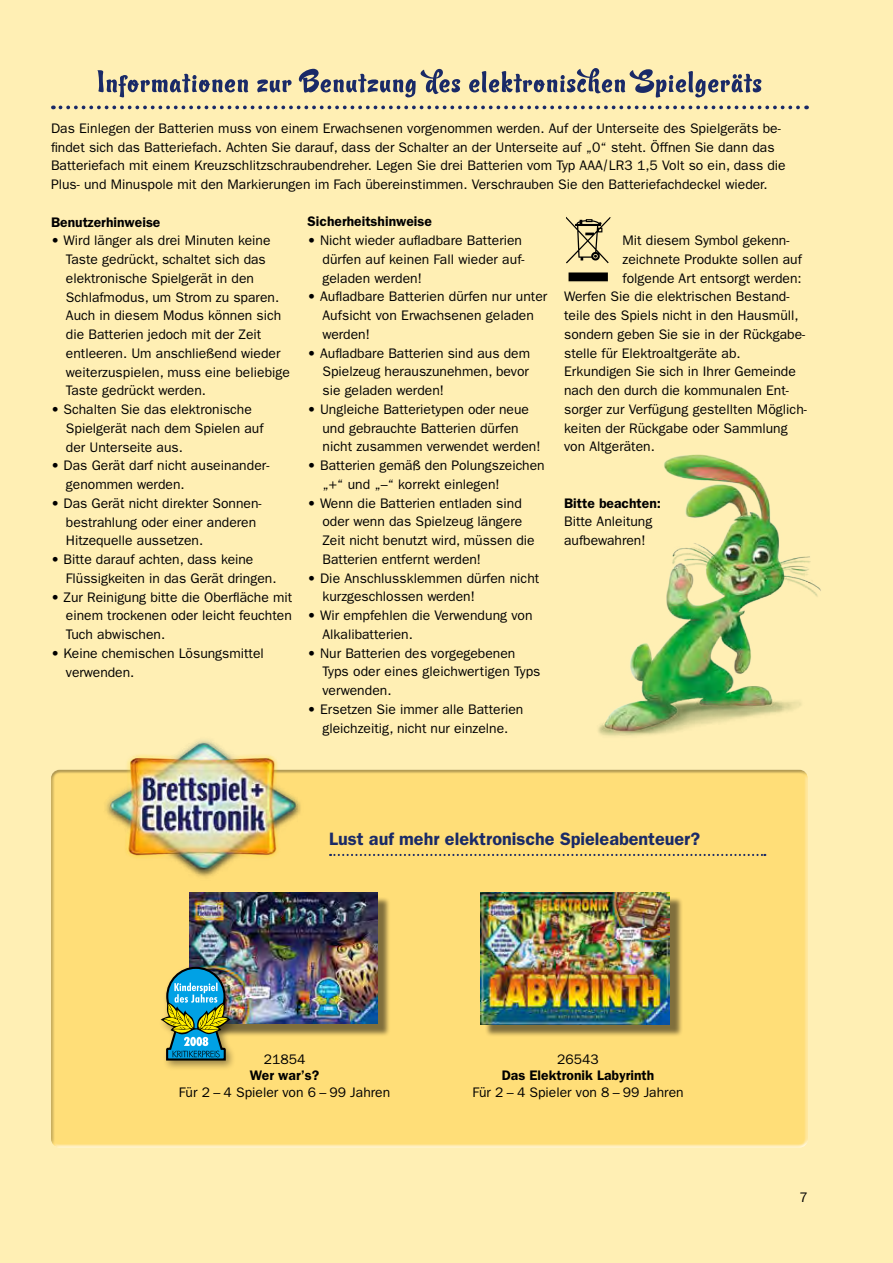
<style>
.page{position:relative;width:893px;height:1263px;background:#ffefb4}
.page>*{position:absolute;margin:0;border:0;box-sizing:border-box;transform-origin:0 0}
.t1{font:600 18px "Franklin Gothic";color:#1a2a67}
.t2{font:13.8px/18.8px "ITC Franklin Gothic Std";color:#000}
.t3{font:600 13.8px "Franklin Gothic";color:#000}
.s1{font-style:italic}
.s2{font-family:"Franklin Gothic";font-weight:600}
</style>
<div class="page">
<svg style="left:60px;top:106px;width:747px;height:3px"></svg>
<svg style="left:98px;top:68px;width:663px;height:30px"></svg>
<svg style="left:567px;top:218px;width:42px;height:62px"></svg>
<div style="left:50px;top:768px;width:758px;height:377px;background:#ffde78"></div>
<div style="left:193px;top:896px;width:198px;height:141px;background:#000;opacity:.5"></div>
<img style="left:189px;top:892px;width:188px;height:131px">
<div style="left:484px;top:896px;width:199px;height:141px;background:#000;opacity:.5"></div>
<img style="left:481px;top:892px;width:189px;height:132px">
<img style="left:103px;top:739px;width:200px;height:138px">
<div style="left:158px;top:963px;width:81px;height:108px;background:#000;opacity:.4"></div>
<img style="left:161px;top:967px;width:69px;height:93px">
<img style="left:586px;top:454px;width:235px;height:322px">
<p class="t2" style="left:51px;top:119px;width:736px">Das Einlegen der Batterien muss von einem Erwachsenen vorgenommen werden. Auf der Unterseite des Spielgeräts be&shy;findet sich das Batteriefach. Achten Sie darauf, dass der Schalter an der Unterseite auf „0“ steht. Öffnen Sie dann das Batteriefach mit einem Kreuzschlitzschraubendreher. Legen Sie drei Batterien vom Typ AAA<span class="s1">/</span>LR3 1,5 Volt so ein, dass die Plus- und Minuspole mit den Markierungen im Fach übereinstimmen. Verschrauben Sie den Batteriefachdeckel wieder.</p>
<p class="t3" style="left:51px;top:214px;width:111px">Benutzerhinweise</p>
<p class="t2" style="left:66px;top:231px;width:226px;text-indent:-15px"><span class="s2">•</span> Wird länger als drei Minuten keine Taste gedrückt, schaltet sich das elektronische Spielgerät in den Schlafmodus, um Strom zu sparen.<br>Auch in diesem Modus können sich die Batterien jedoch mit der Zeit entleeren. Um anschließend wieder weiterzuspielen, muss eine beliebige Taste gedrückt werden.</p>
<p class="t2" style="left:66px;top:400px;width:199px;text-indent:-15px"><span class="s2">•</span> Schalten Sie das elektronische<br>Spielgerät nach dem Spielen auf der Unterseite aus.</p>
<p class="t2" style="left:66px;top:456px;width:205px;text-indent:-15px"><span class="s2">•</span> Das Gerät darf nicht auseinander&shy;genommen werden.</p>
<p class="t2" style="left:66px;top:494px;width:197px;text-indent:-15px"><span class="s2">•</span> Das Gerät nicht direkter Sonnen&shy;bestrahlung oder einer anderen<br>Hitzequelle aussetzen.</p>
<p class="t2" style="left:66px;top:550px;width:212px;text-indent:-15px"><span class="s2">•</span> Bitte darauf achten, dass keine<br>Flüssigkeiten in das Gerät dringen.</p>
<p class="t2" style="left:66px;top:587px;width:228px;text-align:justify;text-indent:-15px"><span class="s2">•</span> Zur Reinigung bitte die Oberfläche mit einem trockenen oder leicht feuchten Tuch abwischen.</p>
<p class="t2" style="left:66px;top:644px;width:199px;text-indent:-15px"><span class="s2">•</span> Keine chemischen Lösungsmittel verwenden.</p>
<p class="t3" style="left:308px;top:214px;width:126px">Sicherheitshinweise</p>
<p class="t2" style="left:322px;top:231px;width:204px;text-indent:-15px"><span class="s2">•</span> Nicht wieder aufladbare Batterien dürfen auf keinen Fall wieder auf&shy;geladen werden!</p>
<p class="t2" style="left:322px;top:287px;width:226px;text-indent:-15px"><span class="s2">•</span> Aufladbare Batterien dürfen nur unter<br>Aufsicht von Erwachsenen geladen werden!</p>
<p class="t2" style="left:322px;top:344px;width:209px;text-align:justify;text-indent:-15px"><span class="s2">•</span> Aufladbare Batterien sind aus dem Spielzeug herauszunehmen, bevor sie geladen werden!</p>
<p class="t2" style="left:322px;top:400px;width:220px;text-indent:-15px"><span class="s2">•</span> Ungleiche Batterietypen oder neue und gebrauchte Batterien dürfen nicht zusammen verwendet werden!</p>
<p class="t2" style="left:322px;top:456px;width:224px;text-indent:-15px"><span class="s2">•</span> Batterien gemäß den Polungszeichen „+“ und „–“ korrekt einlegen!</p>
<p class="t2" style="left:322px;top:494px;width:214px;text-indent:-15px"><span class="s2">•</span> Wenn die Batterien entladen sind oder wenn das Spielzeug längere<br>Zeit nicht benutzt wird, müssen die<br>Batterien entfernt werden!</p>
<p class="t2" style="left:322px;top:569px;width:218px;text-indent:-15px"><span class="s2">•</span> Die Anschlussklemmen dürfen nicht kurzgeschlossen werden!</p>
<p class="t2" style="left:322px;top:606px;width:212px;text-indent:-15px"><span class="s2">•</span> Wir empfehlen die Verwendung von<br>Alkalibatterien.</p>
<p class="t2" style="left:322px;top:644px;width:220px;text-indent:-15px"><span class="s2">•</span> Nur Batterien des vorgegebenen<br>Typs oder eines gleichwertigen Typs verwenden.</p>
<p class="t2" style="left:308px;top:700px;width:217px;text-align:center"><span class="s2">•</span> Ersetzen Sie immer alle Batterien gleichzeitig, nicht nur einzelne.</p>
<p class="t2" style="left:623px;top:231px;width:168px">Mit diesem Symbol gekenn-</p>
<p class="t2" style="left:623px;top:250px;width:181px">zeichnete Produkte sollen auf</p>
<p class="t2" style="left:623px;top:269px;width:181px">folgende Art entsorgt werden:</p>
<p class="t2" style="left:564px;top:287px;width:227px">Werfen Sie die elektrischen Bestand-</p>
<p class="t2" style="left:564px;top:306px;width:236px">teile des Spiels nicht in den Hausmüll,</p>
<p class="t2" style="left:564px;top:325px;width:243px">sondern geben Sie sie in der Rückgabe-</p>
<p class="t2" style="left:564px;top:344px;width:178px">stelle für Elektroaltgeräte ab.</p>
<p class="t2" style="left:564px;top:362px;width:233px">Erkundigen Sie sich in Ihrer Gemeinde</p>
<p class="t2" style="left:564px;top:381px;width:226px">nach den durch die kommunalen Ent-</p>
<p class="t2" style="left:564px;top:400px;width:244px">sorger zur Verfügung gestellten Möglich-</p>
<p class="t2" style="left:564px;top:419px;width:225px">keiten der Rückgabe oder Sammlung</p>
<p class="t2" style="left:564px;top:437px;width:92px">von Altgeräten.</p>
<p class="t3" style="left:564px;top:495px;width:98px">Bitte beachten:</p>
<p class="t2" style="left:564px;top:512px;width:90px">Bitte Anleitung aufbewahren!</p>
<h1 class="t1" style="left:329px;top:828px;width:373px">Lust auf mehr elektronische Spieleabenteuer?</h1>
<p class="t2" style="left:264px;top:1050px;width:43px">21854</p>
<p class="t3" style="left:250px;top:1067px;width:71px">Wer war’s?</p>
<p class="t2" style="left:179px;top:1083px;width:213px">Für 2 – 4 Spieler von 6 – 99 Jahren</p>
<p class="t2" style="left:557px;top:1050px;width:43px">26543</p>
<p class="t3" style="left:502px;top:1067px;width:154px">Das Elektronik Labyrinth</p>
<p class="t2" style="left:472px;top:1083px;width:213px">Für 2 – 4 Spieler von 8 – 99 Jahren</p>
<p class="t2" style="left:800px;top:1188px;width:10px">7</p>
</div>
